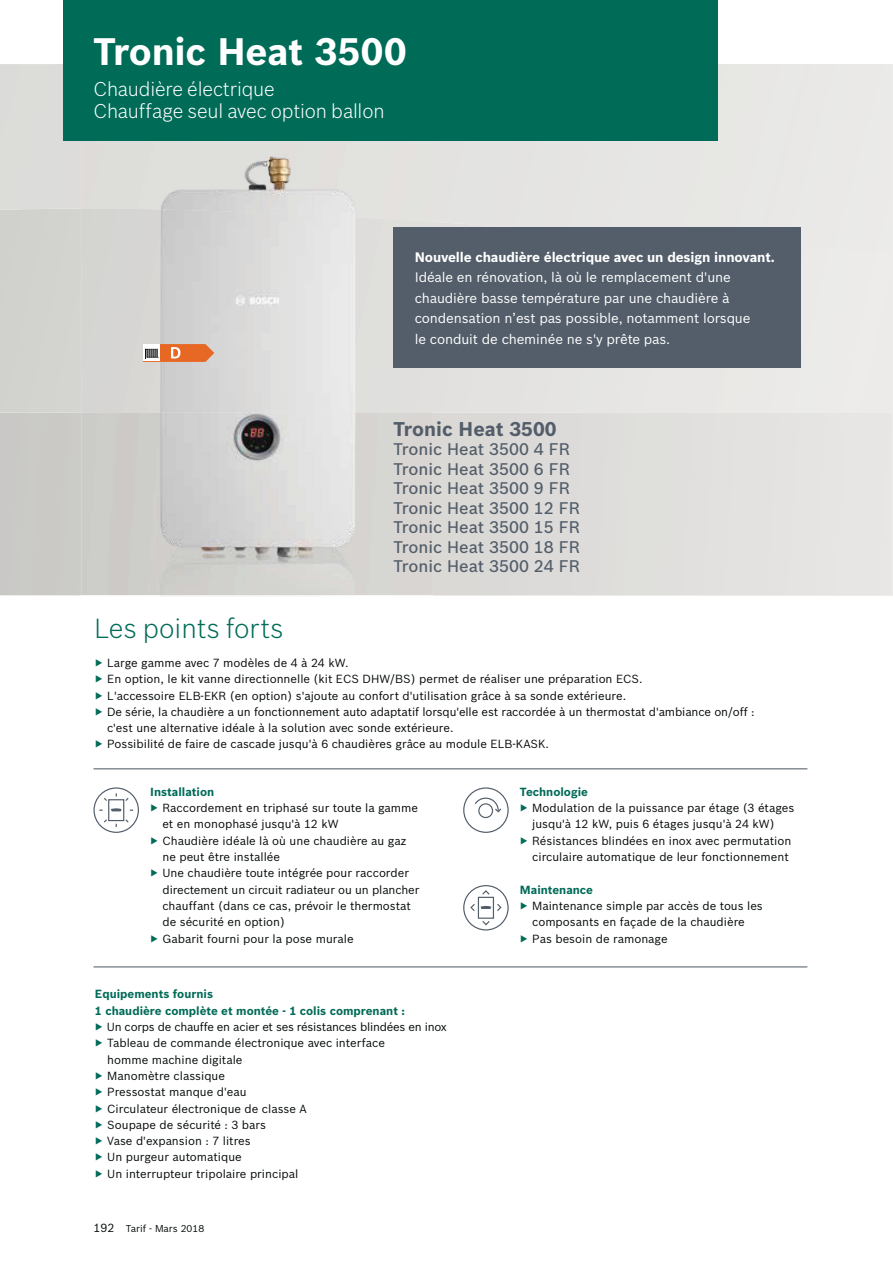
<style>
.page{position:relative;width:893px;height:1263px;background:#fff}
.page>*{position:absolute;margin:0;border:0;box-sizing:border-box;transform-origin:0 0}
.t1{font:700 37.5px "Bosch Sans";letter-spacing:-.005em;color:#fff}
.t2{font:300 27px "Bosch Sans";color:#006b57}
.t3{font:300 19.5px/22.5px "Bosch Sans";letter-spacing:-.01em;color:#fff}
.t4{font:700 19.5px "Bosch Sans";color:#535e6a}
.t5{font:500 16.5px/19.5px "Bosch Sans";color:#535e6a}
.t6{font:13.5px/20.4px "Bosch Sans";letter-spacing:-.01em;color:#fff}
.t7{font:700 13.5px "Bosch Sans";letter-spacing:-.01em;color:#fff}
.t8{font:11.55px/16.4px "Bosch Sans";color:#040809}
.t9{font:700 11.55px/16.4px "Bosch Sans";color:#006b57}
.t10{font:9.75px "Bosch Sans";color:#040809}
.s1{font-size:11.55px}
</style>
<div class="page">
<svg style="left:0;top:64px;width:892px;height:145px"></svg>
<svg style="left:0;top:413px;width:892px;height:182px"></svg>
<svg style="left:0;top:209px;width:892px;height:204px"></svg>
<div style="left:64px;top:0;width:654px;height:141px;background:#006b57"></div>
<hr style="left:93px;top:768px;width:714px;height:1px;background:#535e6a">
<img style="left:82px;top:222px;width:351px;height:374px">
<img style="left:82px;top:143px;width:351px;height:79px">
<svg style="left:143px;top:344px;width:71px;height:18px"></svg>
<div style="left:393px;top:227px;width:408px;height:140px;background:#535e6a"></div>
<hr style="left:93px;top:966px;width:714px;height:1px;background:#535e6a">
<div style="left:108px;top:799px;width:16px;height:22px;border:1px solid #535e6a"></div>
<svg style="left:124px;top:818px;width:5px;height:5px"></svg>
<svg style="left:99px;top:793px;width:34px;height:18px"></svg>
<div style="left:93px;top:787px;width:46px;height:46px;border:1px solid #535e6a;border-radius:50%"></div>
<div style="left:478px;top:803px;width:15px;height:15px;border:1px solid #535e6a;border-radius:50%"></div>
<svg style="left:474px;top:797px;width:28px;height:16px"></svg>
<div style="left:463px;top:787px;width:46px;height:46px;border:1px solid #535e6a;border-radius:50%"></div>
<div style="left:478px;top:897px;width:16px;height:22px;border:1px solid #535e6a"></div>
<svg style="left:470px;top:903px;width:32px;height:9px"></svg>
<svg style="left:482px;top:921px;width:8px;height:5px"></svg>
<svg style="left:482px;top:890px;width:8px;height:5px"></svg>
<div style="left:463px;top:885px;width:46px;height:46px;border:1px solid #535e6a;border-radius:50%"></div>
<h1 class="t1" style="left:93px;top:37px;width:315px">Tronic Heat 3500</h1>
<h3 class="t3" style="left:93px;top:79px;width:293px">Chaudière électrique<br>Chauffage seul avec option ballon</h3>
<p class="t7" style="left:415px;top:252px;width:362px">Nouvelle chaudière électrique avec un design innovant.</p>
<p class="t6" style="left:415px;top:269px;width:337px">Idéale en rénovation, là où le remplacement d'une chaudière basse température par une chaudière à condensation n’est pas possible, notamment lorsque le conduit de cheminée ne s'y prête pas.</p>
<h3 class="t4" style="left:393px;top:421px;width:164px">Tronic Heat 3500</h3>
<h3 class="t5" style="left:393px;top:441px;width:188px">Tronic Heat 3500 4 FR<br>Tronic Heat 3500 6 FR<br>Tronic Heat 3500 9 FR<br>Tronic Heat 3500 12 FR<br>Tronic Heat 3500 15 FR<br>Tronic Heat 3500 18 FR<br>Tronic Heat 3500 24 FR</h3>
<h2 class="t2" style="left:94px;top:617px;width:191px">Les points forts</h2>
<p class="t8" style="left:107px;top:656px;width:649px">Large gamme avec 7 modèles de 4 à 24 kW.<br>En option, le kit vanne directionnelle (kit ECS DHW/BS) permet de réaliser une préparation ECS.<br>L'accessoire ELB-EKR (en option) s'ajoute au confort d'utilisation grâce à sa sonde extérieure.<br>De série, la chaudière a un fonctionnement auto adaptatif lorsqu'elle est raccordée à un thermostat d'ambiance on/off : c'est une alternative idéale à la solution avec sonde extérieure.<br>Possibilité de faire de cascade jusqu'à 6 chaudières grâce au module ELB-KASK.</p>
<p class="t9" style="left:150px;top:785px;width:65px">Installation</p>
<p class="t8" style="left:162px;top:801px;width:258px">Raccordement en triphasé sur toute la gamme et en monophasé jusqu'à 12 kW<br>Chaudière idéale là où une chaudière au gaz ne peut être installée<br>Une chaudière toute intégrée pour raccorder directement un circuit radiateur ou un plancher chauffant (dans ce cas, prévoir le thermostat de sécurité en option)<br>Gabarit fourni pour la pose murale</p>
<p class="t9" style="left:95px;top:987px;width:311px">Equipements fournis<br>1 chaudière complète et montée - 1 colis comprenant :</p>
<p class="t8" style="left:107px;top:1020px;width:342px">Un corps de chauffe en acier et ses résistances blindées en inox Tableau de commande électronique avec interface<br>homme machine digitale<br>Manomètre classique<br>Pressostat manque d'eau<br>Circulateur électronique de classe A<br>Soupape de sécurité : 3 bars<br>Vase d'expansion : 7 litres<br>Un purgeur automatique<br>Un interrupteur tripolaire principal</p>
<p class="t10" style="left:93px;top:1224px;width:112px"><span class="s1">192</span> Tarif - Mars 2018</p>
<p class="t9" style="left:520px;top:785px;width:69px">Technologie</p>
<p class="t8" style="left:532px;top:801px;width:264px">Modulation de la puissance par étage (3 étages jusqu'à 12 kW, puis 6 étages jusqu'à 24 kW)<br>Résistances blindées en inox avec permutation circulaire automatique de leur fonctionnement</p>
<p class="t9" style="left:520px;top:882px;width:75px">Maintenance</p>
<p class="t8" style="left:532px;top:899px;width:232px">Maintenance simple par accès de tous les composants en façade de la chaudière<br>Pas besoin de ramonage</p>
</div>
